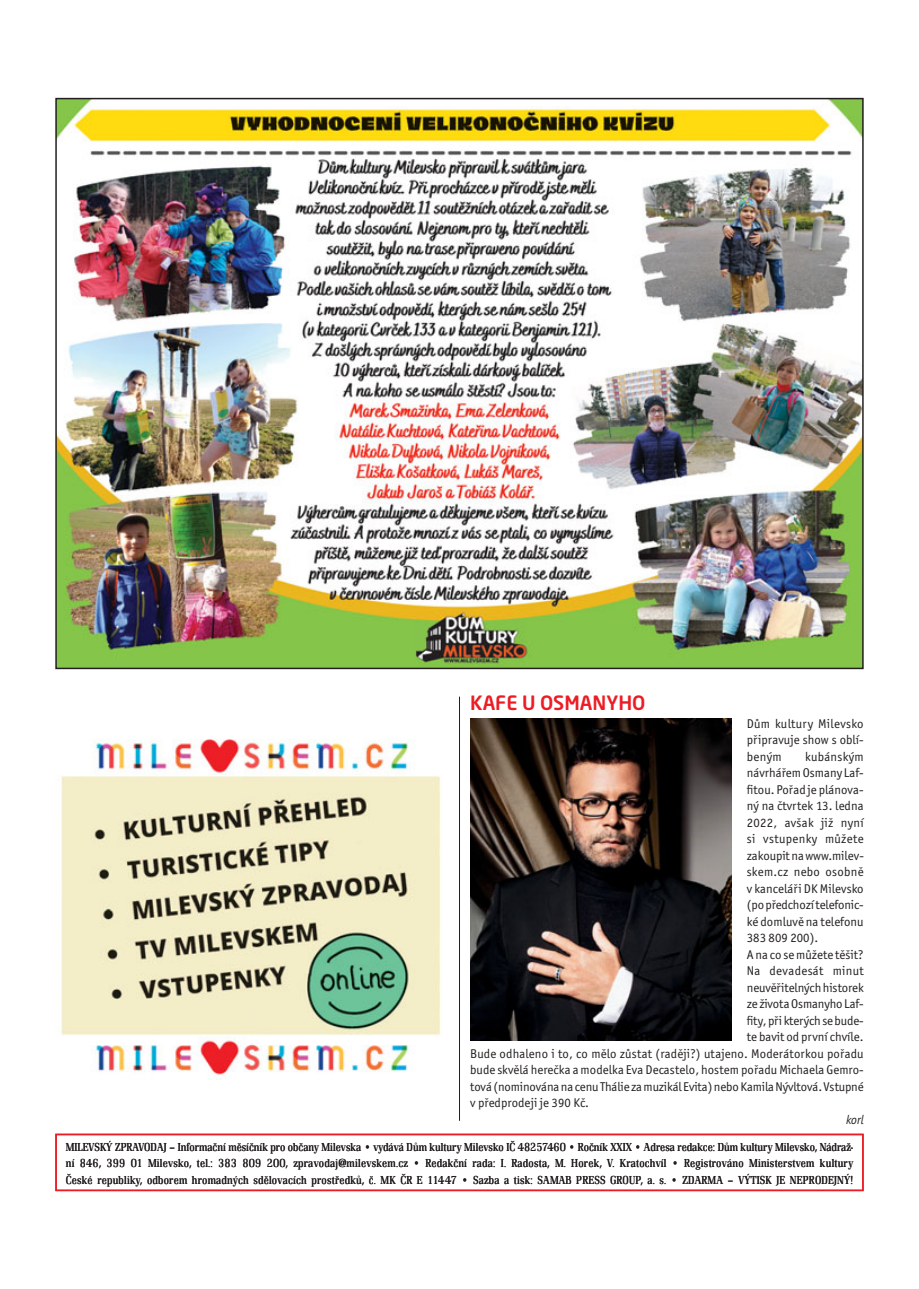
<style>
.page{position:relative;width:919px;height:1289px;background:#fff}
.page>*{position:absolute;margin:0;border:0;box-sizing:border-box;transform-origin:0 0}
.t1{font:500 19.5px "Neo Sans Pro";color:#ed1c24}
.t2{font:12.75px/16.5px "Officina Sans Itc TOT";letter-spacing:.005em;color:#231f20;text-align:justify}
.t3{font:12.75px "Officina Sans Itc TOT";letter-spacing:.025em;color:#231f20}
.t4{font:italic 12.75px "Officina Sans Itc TOT";color:#231f20;scale:.95 1}
.t5{font:300 12px/16.5px "Renault TOT";letter-spacing:.02em;color:#231f20;text-align:justify;scale:.85 1}
</style>
<div class="page">
<div style="left:55px;top:1133px;width:808px;height:58px;border:2px solid #ed1c24"></div>
<img style="left:470px;top:719px;width:261px;height:321px">
<img style="left:58px;top:101px;width:802px;height:565px">
<hr style="left:459px;top:696px;width:1px;height:424px;background:#231f20">
<img style="left:61px;top:739px;width:380px;height:340px">
<h1 class="t1" style="left:470px;top:691px;width:177px">KAFE U OSMANYHO</h1>
<p class="t2" style="left:746px;top:716px;width:118px">Dům kultury Milevsko připravuje show s oblí&shy;beným</p>
<p class="t3" style="left:805px;top:751px;width:60px">kubánským</p>
<p class="t2" style="left:746px;top:765px;width:118px">návrhářem Osmany Laf-</p>
<p class="t2" style="left:746px;top:782px;width:118px">fitou. Pořad je plánova-</p>
<p class="t2" style="left:746px;top:798px;width:118px">ný na čtvrtek 13. ledna</p>
<p class="t3" style="left:746px;top:817px;width:118px">2022, avšak již nyní</p>
<p class="t3" style="left:746px;top:834px;width:118px">si vstupenky můžete</p>
<p class="t2" style="left:746px;top:848px;width:118px">zakoupit na www.milev-</p>
<p class="t3" style="left:746px;top:867px;width:118px">skem.cz nebo osobně</p>
<p class="t2" style="left:746px;top:881px;width:118px">v kanceláři DK Milevsko</p>
<p class="t2" style="left:746px;top:897px;width:118px">(po předchozí telefonic-</p>
<p class="t2" style="left:746px;top:914px;width:118px">ké domluvě na telefonu</p>
<p class="t2" style="left:746px;top:930px;width:73px">383 809 200).</p>
<p class="t2" style="left:746px;top:947px;width:118px">A na co se můžete těšit?</p>
<p class="t3" style="left:746px;top:966px;width:118px">Na devadesát minut</p>
<p class="t2" style="left:746px;top:980px;width:118px">neuvěřitelných historek</p>
<p class="t2" style="left:746px;top:996px;width:118px">ze života Osmanyho Laf-</p>
<p class="t2" style="left:746px;top:1013px;width:118px">fity, při kterých se bude-</p>
<p class="t2" style="left:746px;top:1029px;width:118px">te bavit od první chvíle.</p>
<p class="t2" style="left:470px;top:1046px;width:395px">Bude odhaleno i to, co mělo zůstat (raději?) utajeno. Moderátorkou pořadu</p>
<p class="t2" style="left:470px;top:1062px;width:395px">bude skvělá herečka a modelka Eva Decastelo, hostem pořadu Michaela Gemro-</p>
<p class="t2" style="left:470px;top:1079px;width:395px">tová (nominována na cenu Thálie za muzikál Evita) nebo Kamila Nývltová. Vstupné</p>
<p class="t2" style="left:470px;top:1095px;width:120px">v předprodeji je 390 Kč.</p>
<p class="t4" style="left:846px;top:1114px;width:20px">korl</p>
<p class="t5" style="left:66px;top:1139px;width:927px">MILEVSKÝ ZPRAVODAJ – Informační měsíčník pro občany Milevska • vydává Dům kultury Milevsko IČ 48257460 • Ročník XXIX • Adresa redakce: Dům kultury Milevsko, Nádraž - ní 846, 399 01 Milevsko, tel.: 383 809 200, zpravodaj@milevskem.cz • Redakční rada: I. Radosta, M. Horek, V. Kratochvíl • Registrováno Ministerstvem kultury České republiky, odborem hromadných sdělovacích prostředků, č. MK ČR E 11447 • Sazba a tisk: SAMAB PRESS GROUP, a. s. • ZDARMA – VÝTISK JE NEPRODEJNÝ!</p>
</div>
